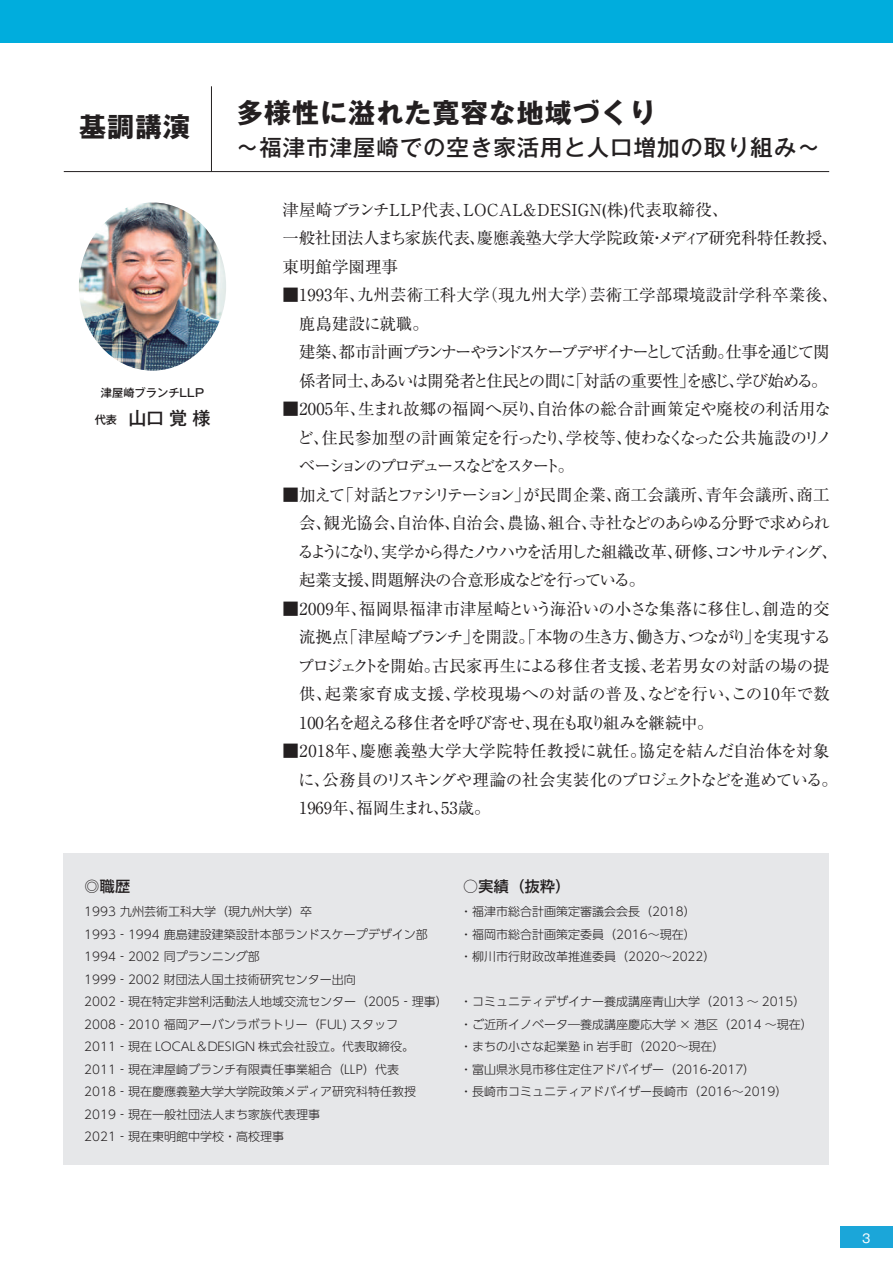
<style>
.page{position:relative;width:893px;height:1263px;background:#fff}
.page>*{position:absolute;margin:0;border:0;box-sizing:border-box;transform-origin:0 0}
.t1{font:700 27px "Gothic MB101 Pro";letter-spacing:.04em;color:#231f20}
.t2{font:500 22.5px "Gothic MB101 Pro";letter-spacing:.04em;color:#231f20}
.t3{font:500 18px "Gothic MB101 Pro";color:#231f20}
.t4{font:16.5px/28.5px "Ryumin Pro";letter-spacing:-.025em;color:#231f20}
.t5{font:16.5px/28.5px "Ryumin Pro";letter-spacing:-.08em;color:#231f20}
.t6{font:16.5px/28.5px "Ryumin Pro";letter-spacing:-.005em;color:#231f20}
.t7{font:500 15px "UD Shin Go Pro";color:#231f20}
.t8{font:300 12px/22.5px "UD Shin Go Pro";color:#231f20}
.t9{font:12px "Gothic MB101 Pro";color:#fff}
.t10{font:500 11.25px "Gothic MB101 Pro";color:#231f20}
.s1{font-size:11.25px}
</style>
<div class="page">
<hr style="left:64px;top:171px;width:765px;height:1px;background:#231f20">
<div style="left:0;top:0;width:893px;height:43px;background:#00addd"></div>
<div style="left:64px;top:853px;width:765px;height:312px;background:#e6e7e9"></div>
<img style="left:79px;top:202px;width:147px;height:169px">
<hr style="left:211px;top:86px;width:1px;height:86px;background:#231f20">
<div style="left:840px;top:1227px;width:53px;height:21px;background:#1ba6d9"></div>
<h1 class="t1" style="left:79px;top:104px;width:113px">基調講演</h1>
<p class="t10" style="left:101px;top:383px;width:105px">津屋崎ブランチLLP</p>
<h3 class="t3" style="left:95px;top:403px;width:117px"><span class="s1">代表</span> 山口 覚 様</h3>
<h1 class="t1" style="left:236px;top:90px;width:421px">多様性に溢れた寛容な地域づくり</h1>
<h2 class="t2" style="left:236px;top:129px;width:585px">～福津市津屋崎での空き家活用と人口増加の取り組み～</h2>
<h3 class="t4" style="left:283px;top:194px;width:557px">津屋崎ブランチLLP代表、LOCAL&amp;DESIGN(株)代表取締役、<br>一般社団法人まち家族代表、慶應義塾大学大学院政策・メディア研究科特任教授、東明館学園理事</h3>
<h3 class="t4" style="left:299px;top:280px;width:541px;text-indent:-16px">■1993年、九州芸術工科大学（現九州大学）芸術工学部環境設計学科卒業後、鹿島建設に就職。<br>建築、都市計画プランナーやランドスケープデザイナーとして活動。仕事を通じて関係者同士、あるいは開発者と住民との間に「対話の重要性」を感じ、学び始める。</h3>
<h3 class="t4" style="left:297px;top:394px;width:537px;text-align:justify;text-indent:-14px">■2005年、生まれ故郷の福岡へ戻り、自治体の総合計画策定や廃校の利活用など、住民参加型の計画策定を行ったり、学校等、使わなくなった公共施設のリノベーションのプロデュースなどをスタート。</h3>
<h3 class="t5" style="left:298px;top:479px;width:542px;text-indent:-15px">■加えて「対話とファシリテーション」が民間企業、商工会議所、青年会議所、商工会、観光協会、自治体、自治会、農協、組合、寺社などのあらゆる分野で求められるようになり、実学から得たノウハウを活用した組織改革、研修、コンサルティング、起業支援、問題解決の合意形成などを行っている。</h3>
<h3 class="t4" style="left:298px;top:593px;width:535px;text-align:justify;text-indent:-15px">■2009年、福岡県福津市津屋崎という海沿いの小さな集落に移住し、創造的交流拠点「津屋崎ブランチ」を開設。「本物の生き方、働き方、つながり」を実現するプロジェクトを開始。古民家再生による移住者支援、老若男女の対話の場の提供、起業家育成支援、学校現場への対話の普及、などを行い、この10年で数100名を超える移住者を呼び寄せ、現在も取り組みを継続中。</h3>
<h3 class="t6" style="left:298px;top:736px;width:541px;text-indent:-15px">■2018年、慶應義塾大学大学院特任教授に就任。協定を結んだ自治体を対象に、公務員のリスキングや理論の社会実装化のプロジェクトなどを進めている。<br>1969年、福岡生まれ、53歳。</h3>
<p class="t7" style="left:84px;top:874px;width:47px">◎職歴</p>
<p class="t8" style="left:84px;top:900px;width:365px">1993 九州芸術工科大学（現九州大学）卒<br>1993‐1994 鹿島建設建築設計本部ランドスケープデザイン部<br>1994‐2002 同プランニング部<br>1999‐2002 財団法人国土技術研究センター出向<br>2002‐現在特定非営利活動法人地域交流センター（2005‐理事）<br>2008‐2010 福岡アーバンラボラトリー（FUL) スタッフ<br>2011‐現在 LOCAL＆DESIGN 株式会社設立。代表取締役。<br>2011‐現在津屋崎ブランチ有限責任事業組合（LLP）代表<br>2018‐現在慶應義塾大学大学院政策メディア研究科特任教授<br>2019‐現在一般社団法人まち家族代表理事<br>2021‐現在東明館中学校・高校理事</p>
<p class="t7" style="left:463px;top:874px;width:109px">○実績（抜粋）</p>
<p class="t8" style="left:460px;top:900px;width:257px">・福津市総合計画策定審議会会長（2018）<br>・福岡市総合計画策定委員（2016～現在）<br>・柳川市行財政改革推進委員（2020～2022）</p>
<p class="t8" style="left:460px;top:990px;width:354px">・コミュニティデザイナー養成講座青山大学（2013 ～ 2015）・ご近所イノベータ―養成講座慶応大学 × 港区（2014 ～現在）・まちの小さな起業塾 in 岩手町（2020～現在）<br>・富山県氷見市移住定住アドバイザー（2016-2017）<br>・長崎市コミュニティアドバイザー長崎市（2016～2019）</p>
<p class="t9" style="left:862px;top:1228px;width:10px">3</p>
</div>
